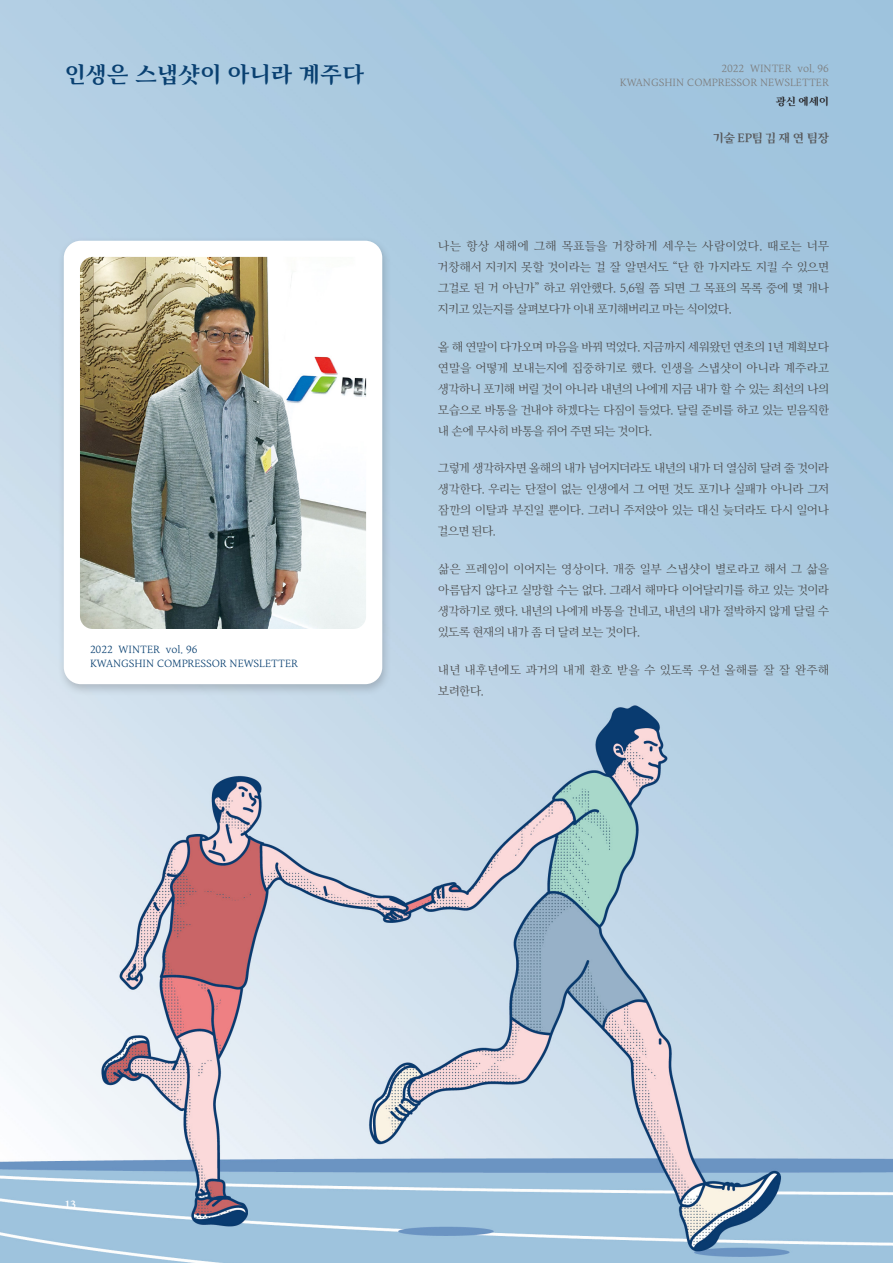
<style>
.page{position:relative;width:893px;height:1263px;background:#fff}
.page>*{position:absolute;margin:0;border:0;box-sizing:border-box;transform-origin:0 0}
.t1{font:22.5px "Arita buri Bold OTF";color:#094071}
.t2{font:12px/21px "Arita buri Medium OTF";letter-spacing:-.05em;color:#4b4c4d;text-align:justify}
.t3{font:12px/21px "Arita buri Medium OTF";letter-spacing:-.005em;color:#4b4c4d}
.ÿFFFFB9ÿFFFFD9ÿFFFF{font:12px "Arita buri Bold OTF";letter-spacing:-.03em;color:#57585a}
.t4{font:10.5px "Arita buri Medium OTF";color:#7d7d7d}
.t5{font:10.5px "Arita buri Medium OTF";letter-spacing:-.005em;color:#094071}
.t6{font:10.5px "Arita buri Bold OTF";color:#231f20}
.t7{font:10.5px "Arita buri Bold OTF";color:#fff}
</style>
<div class="page">
<img style="left:0;top:0;width:893px;height:1263px">
<div style="left:57px;top:237px;width:335px;height:460px;background:#231f20;opacity:.21"></div>
<div style="left:64px;top:241px;width:318px;height:443px;background:#fff;border-radius:17px"></div>
<img style="left:80px;top:257px;width:286px;height:372px">
<p class="t1" style="left:65px;top:62px;width:301px">인생은 스냅샷이 아니라 계주다</p>
<p class="t5" style="left:90px;top:644px;width:109px">2022 WINTER vol. 96</p>
<p class="t5" style="left:90px;top:657px;width:209px">KWANGSHIN COMPRESSOR NEWSLETTER</p>
<p class="t4" style="left:721px;top:63px;width:109px">2022 WINTER vol. 96</p>
<p class="t4" style="left:620px;top:77px;width:211px">KWANGSHIN COMPRESSOR NEWSLETTER</p>
<p class="t6" style="left:776px;top:96px;width:55px">광신 에세이</p>
<p class="ÿFFFFB9ÿFFFFD9ÿFFFF" style="left:713px;top:132px;width:118px">기술 EP팀 김 재 연 팀장</p>
<p class="t2" style="left:438px;top:236px;width:393px">나는 항상 새해에 그해 목표들을 거창하게 세우는 사람이었다. 때로는 너무 거창해서 지키지 못할 것이라는 걸 잘 알면서도 “단 한 가지라도 지킬 수 있으면 그걸로 된 거 아닌가” 하고 위안했다. 5,6월 쯤 되면 그 목표의 목록 중에 몇 개나 지키고 있는지를 살펴보다가 이내 포기해버리고 마는 식이었다.</p>
<p class="t2" style="left:438px;top:337px;width:393px">올 해 연말이 다가오며 마음을 바꿔 먹었다. 지금까지 세워왔던 연초의 1년 계획보다 연말을 어떻게 보내는지에 집중하기로 했다. 인생을 스냅샷이 아니라 계주라고 생각하니 포기해 버릴 것이 아니라 내년의 나에게 지금 내가 할 수 있는 최선의 나의 모습으로 바통을 건내야 하겠다는 다짐이 들었다. 달릴 준비를 하고 있는 믿음직한 내 손에 무사히 바통을 쥐어 주면 되는 것이다.</p>
<p class="t2" style="left:438px;top:458px;width:393px">그렇게 생각하자면 올해의 내가 넘어지더라도 내년의 내가 더 열심히 달려 줄 것이라 생각한다. 우리는 단절이 없는 인생에서 그 어떤 것도 포기나 실패가 아니라 그저 잠깐의 이탈과 부진일 뿐이다. 그러니 주저앉아 있는 대신 늦더라도 다시 일어나 걸으면 된다.</p>
<p class="t2" style="left:438px;top:559px;width:393px">삶은 프레임이 이어지는 영상이다. 개중 일부 스냅샷이 별로라고 해서 그 삶을 아름답지 않다고 실망할 수는 없다. 그래서 해마다 이어달리기를 하고 있는 것이라 생각하기로 했다. 내년의 나에게 바통을 건네고, 내년의 내가 절박하지 않게 달릴 수 있도록 현재의 내가 좀 더 달려 보는 것이다.</p>
<p class="t3" style="left:438px;top:659px;width:393px">내년 내후년에도 과거의 내게 환호 받을 수 있도록 우선 올해를 잘 잘 완주해 보려한다.</p>
<p class="t7" style="left:65px;top:1198px;width:13px">13</p>
</div>
